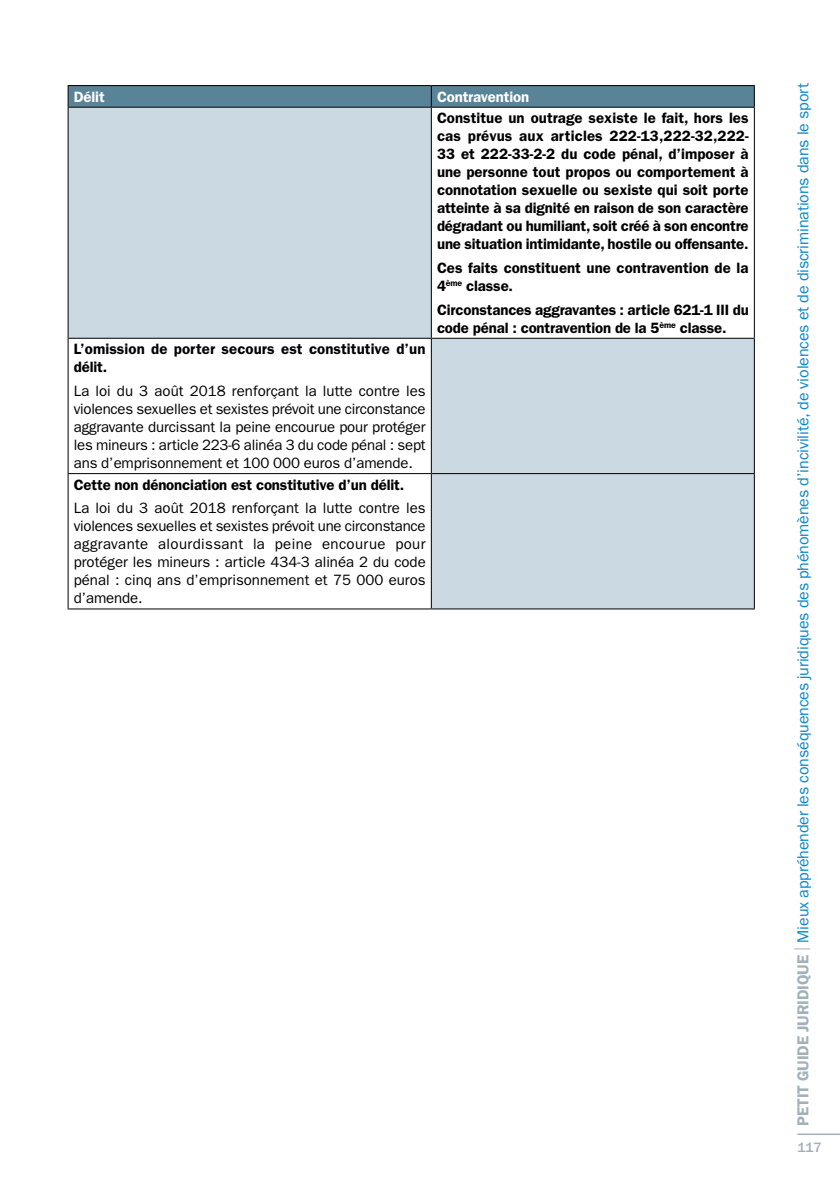
<style>
.page{position:relative;width:840px;height:1191px;background:#fff}
.page>*{position:absolute;margin:0;border:0;box-sizing:border-box;transform-origin:0 0}
.t1{font:16px "ITC Franklin Gothic Std";letter-spacing:-.01em;color:#0987ca}
.t2{font:600 15px/18px "ITC Franklin Gothic Std";letter-spacing:-.01em;color:#000}
.t3{font:15px/18px "ITC Franklin Gothic Std";letter-spacing:-.01em;color:#000;text-align:justify}
.t4{font:600 15px "ITC Franklin Gothic Std";letter-spacing:-.01em;color:#fff}
.t5{font:500 14px "ITC Franklin Gothic Std";color:#a1b1ba}
.s1{font-weight:600;color:#a1b1ba}
.s2{color:#a1b1ba}
</style>
<div class="page">
<hr style="left:797px;top:1133px;width:42px;height:2px;background:#a1b1ba">
<svg style="left:69px;top:108px;width:684px;height:500px"></svg>
<hr style="left:68px;top:85px;width:363px;height:1px;background:#000">
<hr style="left:431px;top:85px;width:323px;height:1px;background:#000">
<hr style="left:68px;top:107px;width:363px;height:1px;background:#000">
<hr style="left:431px;top:107px;width:323px;height:1px;background:#000">
<hr style="left:68px;top:338px;width:363px;height:1px;background:#000">
<hr style="left:431px;top:338px;width:323px;height:1px;background:#000">
<hr style="left:68px;top:473px;width:363px;height:1px;background:#000">
<hr style="left:431px;top:473px;width:323px;height:1px;background:#000">
<hr style="left:68px;top:608px;width:363px;height:1px;background:#000">
<hr style="left:431px;top:608px;width:323px;height:1px;background:#000">
<svg style="left:68px;top:86px;width:686px;height:21px;background:#578092"></svg>
<hr style="left:68px;top:108px;width:1px;height:230px;background:#000">
<hr style="left:430px;top:108px;width:1px;height:230px;background:#000">
<hr style="left:753px;top:108px;width:1px;height:230px;background:#000">
<hr style="left:68px;top:339px;width:1px;height:134px;background:#000">
<hr style="left:430px;top:339px;width:1px;height:134px;background:#000">
<hr style="left:753px;top:339px;width:1px;height:134px;background:#000">
<hr style="left:68px;top:474px;width:1px;height:134px;background:#000">
<hr style="left:430px;top:474px;width:1px;height:134px;background:#000">
<hr style="left:753px;top:474px;width:1px;height:134px;background:#000">
<p class="t4" style="left:74px;top:87px;width:32px">Délit</p>
<p class="t4" style="left:437px;top:87px;width:94px">Contravention</p>
<p class="t2" style="left:437px;top:109px;width:313px;text-align:justify">Constitue un outrage sexiste le fait, hors les cas prévus aux articles 222-13,222-32,222- 33 et 222-33-2-2 du code pénal, d’imposer à une personne tout propos ou comportement à connotation sexuelle ou sexiste qui soit porte atteinte à sa dignité en raison de son caractère dégradant ou humiliant, soit créé à son encontre une situation intimidante, hostile ou offensante.</p>
<p class="t2" style="left:437px;top:259px;width:313px">Ces faits constituent une contravention de la<br>4<sup>ème</sup> classe.</p>
<p class="t2" style="left:437px;top:300px;width:313px">Circonstances aggravantes : article 621-1 III du code pénal : contravention de la 5<sup>ème</sup> classe.</p>
<p class="t2" style="left:74px;top:340px;width:353px">L’omission de porter secours est constitutive d’un délit.</p>
<p class="t3" style="left:74px;top:382px;width:353px">La loi du 3 août 2018 renforçant la lutte contre les violences sexuelles et sexistes prévoit une circonstance aggravante durcissant la peine encourue pour protéger les mineurs : article 223-6 alinéa 3 du code pénal : sept ans d’emprisonnement et 100 000 euros d’amende.</p>
<p class="t2" style="left:74px;top:475px;width:332px">Cette non dénonciation est constitutive d’un délit.</p>
<p class="t3" style="left:74px;top:499px;width:353px">La loi du 3 août 2018 renforçant la lutte contre les violences sexuelles et sexistes prévoit une circonstance aggravante alourdissant la peine encourue pour protéger les mineurs : article 434-3 alinéa 2 du code pénal : cinq ans d’emprisonnement et 75 000 euros d’amende.</p>
<p class="t1" style="left:793px;top:1125px;width:1044px;rotate:-90deg"><span class="s1">PETIT GUIDE JURIDIQUE</span> <span class="s2">|</span> Mieux appréhender les conséquences juridiques des phénomènes d’incivilité, de violences et de discriminations dans le sport</p>
<p class="t5" style="left:797px;top:1139px;width:26px">117</p>
</div>
